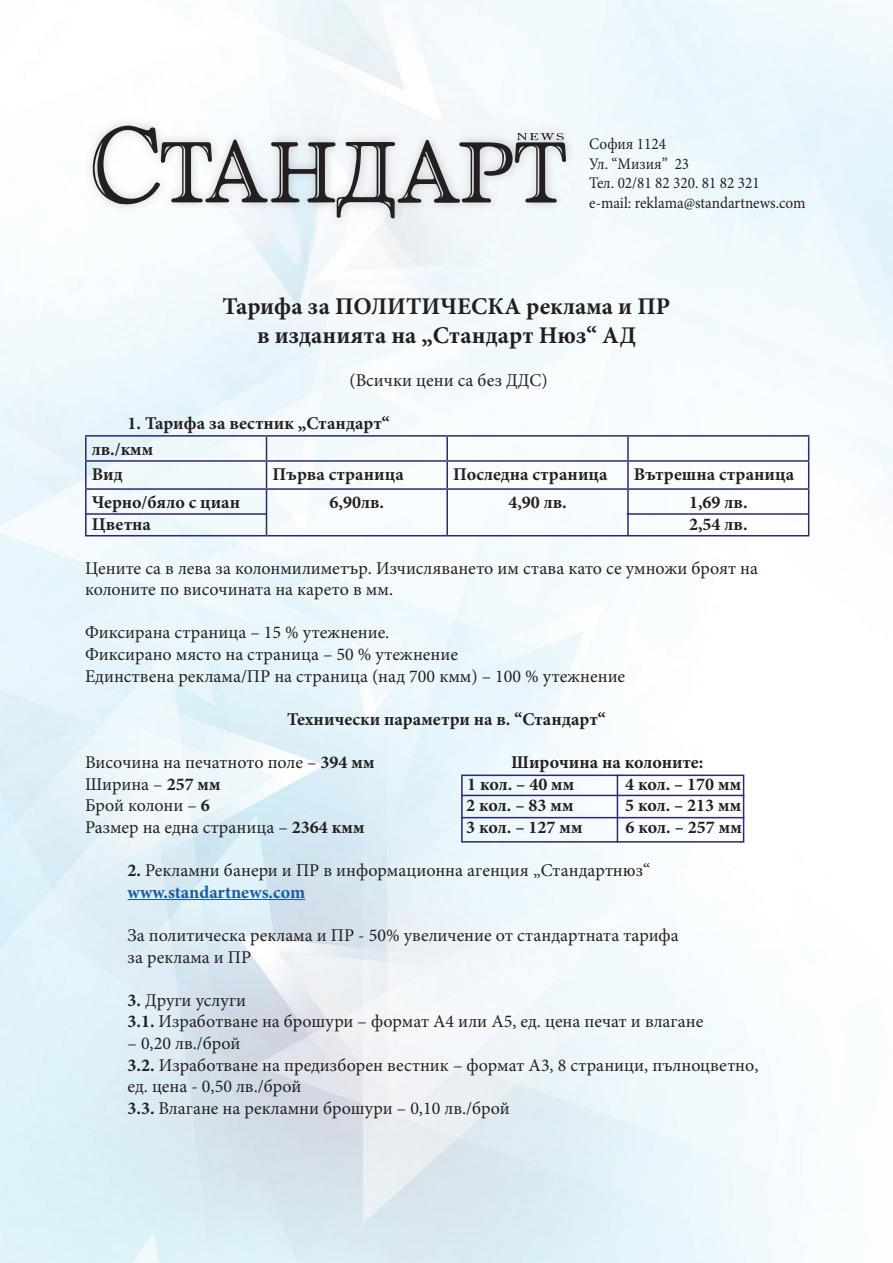
<style>
.page{position:relative;width:893px;height:1263px;background:#fff}
.page>*{position:absolute;margin:0;border:0;box-sizing:border-box;transform-origin:0 0}
.t1{font:700 24px "Minion Pro";color:#231f20}
.t2{font:18px/21.6px "Minion Pro";color:#231f20}
.t3{font:700 18px/21.6px "Minion Pro";color:#231f20}
.t4{font:16.2px "Minion Pro";color:#231f20;scale:.93 1}
.s1{font-weight:700}
.s2{font-weight:700;color:#175d9e}
</style>
<div class="page">
<div style="left:83px;top:116px;width:492px;height:111px;background:#f4fafc"></div>
<svg style="left:93px;top:125px;width:473px;height:93px"></svg>
<hr style="left:128px;top:899px;width:177px;height:1px;background:#175d9e">
<hr style="left:85px;top:435px;width:181px;height:2px;background:#2c296e">
<hr style="left:85px;top:437px;width:2px;height:23px;background:#2c296e">
<hr style="left:266px;top:435px;width:181px;height:2px;background:#2c296e">
<hr style="left:447px;top:435px;width:181px;height:2px;background:#2c296e">
<hr style="left:446px;top:437px;width:2px;height:23px;background:#2c296e">
<hr style="left:628px;top:435px;width:181px;height:2px;background:#2c296e">
<hr style="left:627px;top:437px;width:2px;height:23px;background:#2c296e">
<hr style="left:85px;top:460px;width:181px;height:2px;background:#2c296e">
<hr style="left:85px;top:462px;width:2px;height:26px;background:#2c296e">
<hr style="left:266px;top:460px;width:181px;height:2px;background:#2c296e">
<svg style="left:266px;top:437px;width:1px;height:51px"></svg>
<hr style="left:447px;top:460px;width:181px;height:2px;background:#2c296e">
<hr style="left:446px;top:462px;width:2px;height:26px;background:#2c296e">
<hr style="left:628px;top:460px;width:181px;height:2px;background:#2c296e">
<hr style="left:627px;top:462px;width:2px;height:26px;background:#2c296e">
<svg style="left:808px;top:437px;width:1px;height:51px"></svg>
<hr style="left:85px;top:488px;width:181px;height:2px;background:#2c296e">
<hr style="left:85px;top:490px;width:2px;height:45px;background:#2c296e">
<hr style="left:266px;top:488px;width:181px;height:2px;background:#2c296e">
<hr style="left:266px;top:490px;width:1px;height:45px;background:#2c296e">
<hr style="left:447px;top:488px;width:181px;height:2px;background:#2c296e">
<hr style="left:446px;top:490px;width:2px;height:45px;background:#2c296e">
<hr style="left:628px;top:488px;width:181px;height:2px;background:#2c296e">
<hr style="left:627px;top:490px;width:2px;height:45px;background:#2c296e">
<hr style="left:808px;top:490px;width:1px;height:45px;background:#2c296e">
<hr style="left:85px;top:535px;width:181px;height:1px;background:#2c296e">
<hr style="left:266px;top:535px;width:181px;height:1px;background:#2c296e">
<hr style="left:447px;top:535px;width:181px;height:1px;background:#2c296e">
<hr style="left:628px;top:535px;width:181px;height:1px;background:#2c296e">
<hr style="left:627px;top:513px;width:181px;height:2px;background:#2c296e">
<hr style="left:85px;top:513px;width:181px;height:2px;background:#2c296e">
<div style="left:461px;top:774px;width:283px;height:69px;border:2px solid #2c296e"></div>
<hr style="left:461px;top:795px;width:283px;height:1px;background:#2c296e">
<hr style="left:461px;top:817px;width:283px;height:1px;background:#2c296e">
<hr style="left:617px;top:774px;width:1px;height:69px;background:#2c296e">
<p class="t4" style="left:589px;top:133px;width:84px">София 1124</p>
<p class="t4" style="left:589px;top:153px;width:109px">Ул. “Мизия” 23</p>
<p class="t4" style="left:589px;top:172px;width:185px">Тел. 02/81 82 320. 81 82 321</p>
<p class="t4" style="left:589px;top:192px;width:234px">e-mail: reklama@standartnews.com</p>
<p class="t1" style="left:223px;top:289px;width:449px">Тарифа за ПОЛИТИЧЕСКА реклама и ПР</p>
<p class="t1" style="left:257px;top:318px;width:380px">в изданията на „Стандарт Нюз“ АД</p>
<p class="t2" style="left:349px;top:369px;width:200px">(Всички цени са без ДДС)</p>
<p class="t3" style="left:128px;top:412px;width:264px">1. Тарифа за вестник „Стандарт“</p>
<p class="t3" style="left:92px;top:438px;width:63px">лв./кмм</p>
<p class="t3" style="left:92px;top:463px;width:33px">Вид</p>
<p class="t3" style="left:272px;top:463px;width:133px">Първа страница</p>
<p class="t3" style="left:453px;top:463px;width:156px">Последна страница</p>
<p class="t3" style="left:634px;top:463px;width:162px">Вътрешна страница</p>
<p class="t3" style="left:92px;top:491px;width:150px">Черно/бяло с циан<br>Цветна</p>
<p class="t3" style="left:330px;top:491px;width:56px">6,90лв.</p>
<p class="t3" style="left:508px;top:491px;width:60px">4,90 лв.</p>
<p class="t3" style="left:689px;top:491px;width:60px">1,69 лв.<br>2,54 лв.</p>
<p class="t2" style="left:85px;top:557px;width:674px">Цените са в лева за колонмилиметър. Изчисляването им става като се умножи броят на колоните по височината на карето в мм.</p>
<p class="t2" style="left:85px;top:622px;width:306px">Фиксирана страница – 15 % утежнение.</p>
<p class="t2" style="left:85px;top:644px;width:374px">Фиксирано място на страница – 50 % утежнение</p>
<p class="t2" style="left:85px;top:665px;width:542px">Единствена реклама/ПР на страница (над 700 кмм) – 100 % утежнение</p>
<p class="t3" style="left:287px;top:708px;width:320px">Технически параметри на в. “Стандарт“</p>
<p class="t2" style="left:85px;top:752px;width:291px">Височина на печатното поле – <span class="s1">394 мм</span></p>
<p class="t3" style="left:511px;top:751px;width:194px">Широчина на колоните:</p>
<p class="t2" style="left:85px;top:773px;width:137px">Ширина – <span class="s1">257 мм</span></p>
<p class="t3" style="left:467px;top:773px;width:109px">1 кол. – 40 мм</p>
<p class="t3" style="left:625px;top:773px;width:118px">4 кол. – 170 мм</p>
<p class="t2" style="left:85px;top:795px;width:126px">Брой колони – <span class="s1">6</span></p>
<p class="t3" style="left:466px;top:794px;width:109px">2 кол. – 83 мм</p>
<p class="t3" style="left:625px;top:794px;width:118px">5 кол. – 213 мм</p>
<p class="t2" style="left:85px;top:816px;width:281px">Размер на една страница – <span class="s1">2364 кмм</span></p>
<p class="t3" style="left:466px;top:816px;width:118px">3 кол. – 127 мм</p>
<p class="t3" style="left:626px;top:816px;width:118px">6 кол. – 257 мм</p>
<p class="t2" style="left:128px;top:860px;width:524px"><span class="s1">2.</span> Рекламни банери и ПР в информационна агенция „Стандартнюз“ <span class="s2">www.standartnews.com</span></p>
<p class="t2" style="left:128px;top:924px;width:553px">За политическа реклама и ПР - 50% увеличение от стандартната тарифа за реклама и ПР</p>
<p class="t2" style="left:128px;top:989px;width:120px"><span class="s1">3.</span> Други услуги</p>
<p class="t2" style="left:128px;top:1011px;width:577px"><span class="s1">3.1.</span> Изработване на брошури – формат А4 или А5, ед. цена печат и влагане</p>
<p class="t2" style="left:128px;top:1032px;width:114px">– 0,20 лв./брой</p>
<p class="t2" style="left:128px;top:1054px;width:632px"><span class="s1">3.2.</span> Изработване на предизборен вестник – формат А3, 8 страници, пълноцветно, ед. цена - 0,50 лв./брой</p>
<p class="t2" style="left:128px;top:1097px;width:384px"><span class="s1">3.3.</span> Влагане на рекламни брошури – 0,10 лв./брой</p>
</div>
